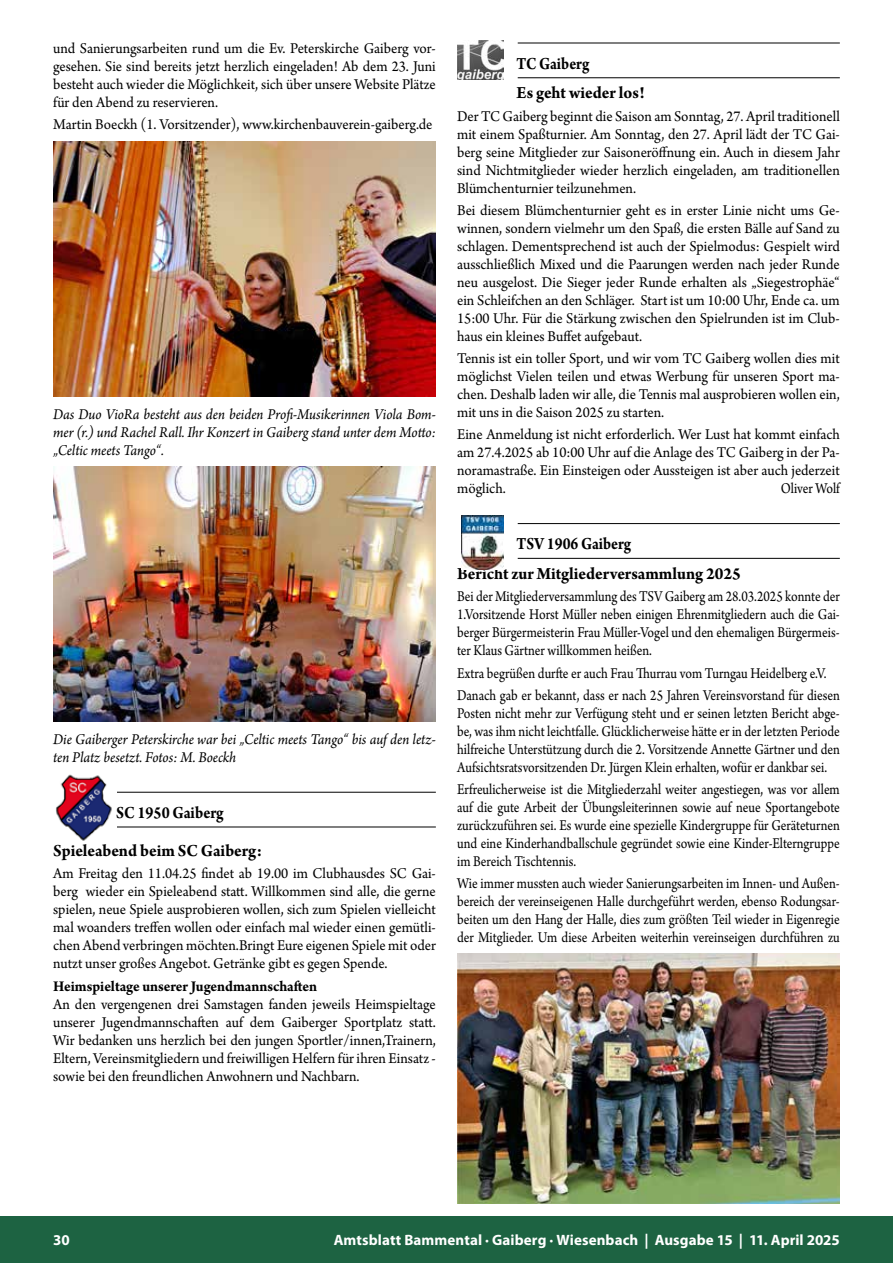
<style>
.page{position:relative;width:893px;height:1263px;background:#fff}
.page>*{position:absolute;margin:0;border:0;box-sizing:border-box;transform-origin:0 0}
.t1{font:700 18px/29.5px "Arno Pro";color:#000;scale:.86 1}
.t2{font:700 18px/38px "Arno Pro";color:#000;scale:.88 1}
.t3{font:15.75px/18px "Arno Pro";color:#000;text-align:justify;scale:.95 1}
.t4{font:15.75px/18px "Arno Pro";color:#000;text-align:justify;scale:.86 1}
.t5{font:italic 15.75px/18px "Arno Pro";letter-spacing:-.005em;color:#000;text-align:justify;scale:.95 1}
.t6{font:700 15.75px "Arno Pro";letter-spacing:-.005em;color:#000;scale:.95 1}
.t7{font:700 15px "Myriad Pro";letter-spacing:.005em;color:#fff}
</style>
<div class="page">
<div style="left:0;top:1216px;width:893px;height:47px;background:#1d6342"></div>
<hr style="left:53px;top:792px;width:383px;height:1px;background:#000">
<hr style="left:53px;top:827px;width:383px;height:1px;background:#000">
<img style="left:53px;top:141px;width:383px;height:255px">
<img style="left:53px;top:467px;width:383px;height:255px">
<img style="left:53px;top:774px;width:63px;height:67px">
<hr style="left:518px;top:43px;width:322px;height:1px;background:#000">
<hr style="left:518px;top:77px;width:322px;height:1px;background:#000">
<hr style="left:518px;top:523px;width:322px;height:1px;background:#000">
<hr style="left:518px;top:558px;width:322px;height:1px;background:#000">
<img style="left:457px;top:41px;width:47px;height:38px">
<img style="left:461px;top:516px;width:42px;height:53px">
<img style="left:457px;top:954px;width:383px;height:249px">
<p class="t3" style="left:53px;top:40px;width:404px">und Sanierungsarbeiten rund um die Ev. Peterskirche Gaiberg vor&shy;gesehen. Sie sind bereits jetzt herzlich eingeladen! Ab dem 23. Juni besteht auch wieder die Möglichkeit, sich über unsere Website Plätze für den Abend zu reservieren.</p>
<p class="t3" style="left:53px;top:117px;width:401px">Martin Boeckh (1. Vorsitzender), www.kirchenbauverein-gaiberg.de</p>
<p class="t5" style="left:53px;top:406px;width:404px">Das Duo VioRa besteht aus den beiden Profi-Musikerinnen Viola Bom&shy;mer (r.) und Rachel Rall. Ihr Konzert in Gaiberg stand unter dem Motto: „Celtic meets Tango“.</p>
<p class="t5" style="left:53px;top:731px;width:404px">Die Gaiberger Peterskirche war bei „Celtic meets Tango“ bis auf den letz&shy;ten Platz besetzt. Fotos: M. Boeckh</p>
<p class="t2" style="left:53px;top:795px;width:239px;text-indent:63px">SC 1950 Gaiberg<br>Spieleabend beim SC Gaiberg:</p>
<p class="t3" style="left:53px;top:865px;width:404px">Am Freitag den 11.04.25 findet ab 19.00 im Clubhausdes SC Gai&shy;berg wieder ein Spieleabend statt. Willkommen sind alle, die gerne spielen, neue Spiele ausprobieren wollen, sich zum Spielen vielleicht mal woanders treffen wollen oder einfach mal wieder einen gemütli&shy;chen Abend verbringen möchten.Bringt Eure eigenen Spiele mit oder nutzt unser großes Angebot. Getränke gibt es gegen Spende.</p>
<p class="t6" style="left:53px;top:977px;width:279px">Heimspieltage unserer Jugendmannschaften</p>
<p class="t3" style="left:53px;top:996px;width:404px">An den vergengenen drei Samstagen fanden jeweils Heimspieltage unserer Jugendmannschaften auf dem Gaiberger Sportplatz statt.<br>Wir bedanken uns herzlich bei den jungen Sportler/innen,Trainern, Eltern, Vereinsmitgliedern und freiwilligen Helfern für ihren Einsatz - sowie bei den freundlichen Anwohnern und Nachbarn.</p>
<p class="t1" style="left:517px;top:50px;width:150px">TC Gaiberg<br>Es geht wieder los!</p>
<p class="t3" style="left:457px;top:108px;width:404px">Der TC Gaiberg beginnt die Saison am Sonntag, 27. April traditionell mit einem Spaßturnier. Am Sonntag, den 27. April lädt der TC Gai&shy;berg seine Mitglieder zur Saisoneröffnung ein. Auch in diesem Jahr sind Nichtmitglieder wieder herzlich eingeladen, am traditionellen Blümchenturnier teilzunehmen.</p>
<p class="t3" style="left:457px;top:202px;width:404px">Bei diesem Blümchenturnier geht es in erster Linie nicht ums Ge&shy;winnen, sondern vielmehr um den Spaß, die ersten Bälle auf Sand zu schlagen. Dementsprechend ist auch der Spielmodus: Gespielt wird ausschließlich Mixed und die Paarungen werden nach jeder Runde neu ausgelost. Die Sieger jeder Runde erhalten als „Siegestrophäe“ ein Schleifchen an den Schläger. Start ist um 10:00 Uhr, Ende ca. um 15:00 Uhr. Für die Stärkung zwischen den Spielrunden ist im Club&shy;haus ein kleines Buffet aufgebaut.</p>
<p class="t3" style="left:457px;top:350px;width:404px">Tennis ist ein toller Sport, und wir vom TC Gaiberg wollen dies mit möglichst Vielen teilen und etwas Werbung für unseren Sport ma&shy;chen. Deshalb laden wir alle, die Tennis mal ausprobieren wollen ein, mit uns in die Saison 2025 zu starten.</p>
<p class="t3" style="left:457px;top:427px;width:404px">Eine Anmeldung ist nicht erforderlich. Wer Lust hat kommt einfach am 27.4.2025 ab 10:00 Uhr auf die Anlage des TC Gaiberg in der Pa&shy;noramastraße. Ein Einsteigen oder Aussteigen ist aber auch jederzeit möglich.</p>
<p class="t4" style="left:781px;top:480px;width:70px">Oliver Wolf</p>
<p class="t1" style="left:457px;top:530px;width:331px;text-indent:60px">TSV 1906 Gaiberg<br>Bericht zur Mitgliederversammlung 2025</p>
<p class="t4" style="left:457px;top:588px;width:446px">Bei der Mitgliederversammlung des TSV Gaiberg am 28.03.2025 konnte der 1.Vorsitzende Horst Müller neben einigen Ehrenmitgliedern auch die Gai&shy;berger Bürgermeisterin Frau Müller-Vogel und den ehemaligen Bürgermeis&shy;ter Klaus Gärtner willkommen heißen.</p>
<p class="t4" style="left:457px;top:662px;width:446px;line-height:22.2px">Extra begrüßen durfte er auch Frau Thurrau vom Turngau Heidelberg e.V.<br>Danach gab er bekannt, dass er nach 25 Jahren Vereinsvorstand für diesen</p>
<p class="t4" style="left:457px;top:705px;width:446px">Posten nicht mehr zur Verfügung steht und er seinen letzten Bericht abge&shy;be, was ihm nicht leichtfalle. Glücklicherweise hätte er in der letzten Periode hilfreiche Unterstützung durch die 2. Vorsitzende Annette Gärtner und den Aufsichtsratsvorsitzenden Dr. Jürgen Klein erhalten, wofür er dankbar sei.</p>
<p class="t4" style="left:457px;top:781px;width:447px">Erfreulicherweise ist die Mitgliederzahl weiter angestiegen, was vor allem auf die gute Arbeit der Übungsleiterinnen sowie auf neue Sportangebote zurückzuführen sei. Es wurde eine spezielle Kindergruppe für Geräteturnen und eine Kinderhandballschule gegründet sowie eine Kinder-Elterngruppe im Bereich Tischtennis.</p>
<p class="t4" style="left:457px;top:875px;width:446px">Wie immer mussten auch wieder Sanierungsarbeiten im Innen- und Außen&shy;bereich der vereinseigenen Halle durchgeführt werden, ebenso Rodungsar&shy;beiten um den Hang der Halle, dies zum größten Teil wieder in Eigenregie der Mitglieder. Um diese Arbeiten weiterhin vereinseigen durchführen zu</p>
<p class="t7" style="left:53px;top:1230px;width:18px">30</p>
<p class="t7" style="left:334px;top:1230px;width:508px">Amtsblatt Bammental · Gaiberg · Wiesenbach | Ausgabe 15 | 11. April 2025</p>
</div>
